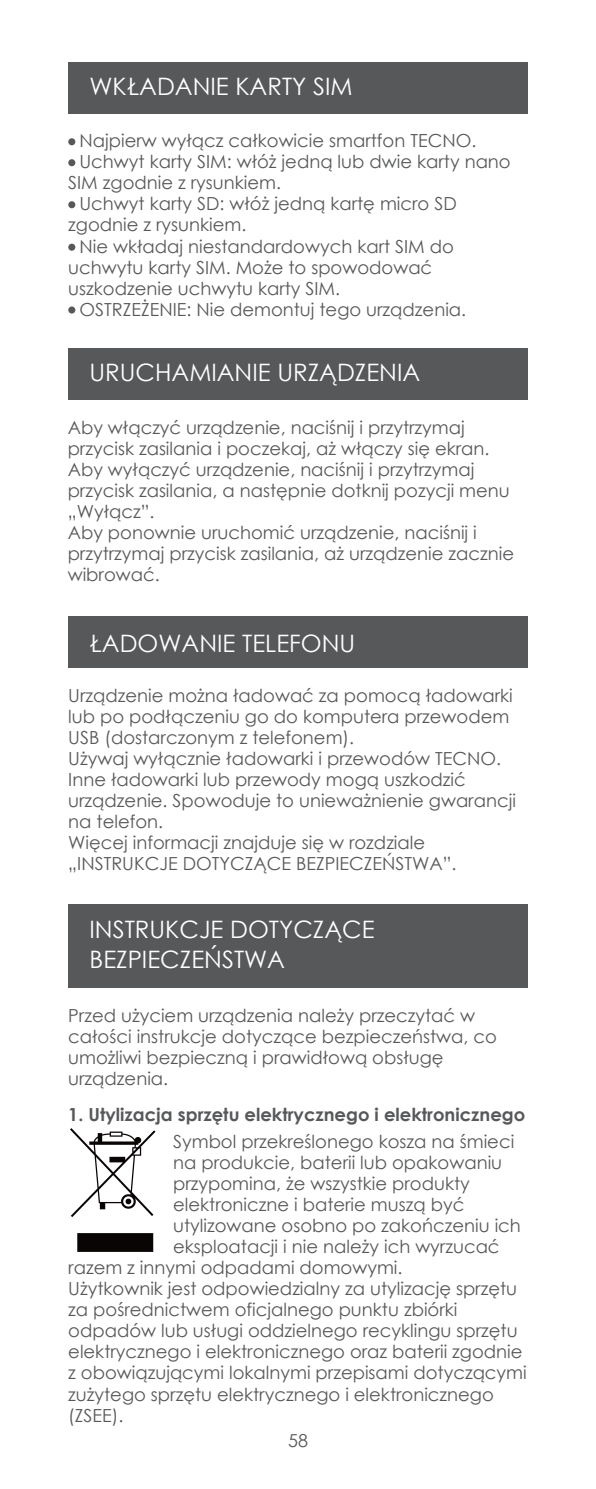
<style>
.page{position:relative;width:596px;height:1489px;background:#fff}
.page>*{position:absolute;margin:0;border:0;box-sizing:border-box;transform-origin:0 0}
.t1{font:24px/30px "Century Gothic";color:#fff}
.t2{font:18px/21px "Century Gothic";color:#57585a}
.t3{font:700 18px "Century Gothic";color:#57585a}
</style>
<div class="page">
<div style="left:68px;top:348px;width:459px;height:51px;background:#57585a"></div>
<div style="left:68px;top:904px;width:459px;height:83px;background:#57585a"></div>
<div style="left:68px;top:63px;width:459px;height:51px;background:#57585a"></div>
<div style="left:68px;top:138px;width:7px;height:7px;background:#57585a;border-radius:50%"></div>
<div style="left:68px;top:159px;width:7px;height:7px;background:#57585a;border-radius:50%"></div>
<div style="left:68px;top:201px;width:7px;height:7px;background:#57585a;border-radius:50%"></div>
<div style="left:68px;top:306px;width:7px;height:7px;background:#57585a;border-radius:50%"></div>
<div style="left:68px;top:244px;width:7px;height:7px;background:#57585a;border-radius:50%"></div>
<div style="left:68px;top:616px;width:459px;height:51px;background:#57585a"></div>
<img style="left:70px;top:1128px;width:86px;height:124px">
<h1 class="t1" style="left:89px;top:71px;width:264px">WKŁADANIE KARTY SIM</h1>
<p class="t2" style="left:79px;top:130px;width:398px">Najpierw wyłącz całkowicie smartfon TECNO.</p>
<p class="t2" style="left:79px;top:151px;width:432px">Uchwyt karty SIM: włóż jedną lub dwie karty nano</p>
<p class="t2" style="left:68px;top:172px;width:214px">SIM zgodnie z rysunkiem.</p>
<p class="t2" style="left:79px;top:193px;width:378px">Uchwyt karty SD: włóż jedną kartę micro SD</p>
<p class="t2" style="left:68px;top:214px;width:179px">zgodnie z rysunkiem.</p>
<p class="t2" style="left:79px;top:235px;width:376px">Nie wkładaj niestandardowych kart SIM do</p>
<p class="t2" style="left:68px;top:256px;width:365px">uchwytu karty SIM. Może to spowodować</p>
<p class="t2" style="left:68px;top:277px;width:273px">uszkodzenie uchwytu karty SIM.</p>
<p class="t2" style="left:79px;top:298px;width:388px">OSTRZEŻENIE: Nie demontuj tego urządzenia.</p>
<h1 class="t1" style="left:89px;top:356px;width:332px">URUCHAMIANIE URZĄDZENIA</h1>
<p class="t2" style="left:68px;top:417px;width:447px">Aby włączyć urządzenie, naciśnij i przytrzymaj przycisk zasilania i poczekaj, aż włączy się ekran.<br>Aby wyłączyć urządzenie, naciśnij i przytrzymaj przycisk zasilania, a następnie dotknij pozycji menu „Wyłącz”.<br>Aby ponownie uruchomić urządzenie, naciśnij i przytrzymaj przycisk zasilania, aż urządzenie zacznie wibrować.</p>
<h1 class="t1" style="left:89px;top:628px;width:267px">ŁADOWANIE TELEFONU</h1>
<p class="t2" style="left:68px;top:684px;width:449px">Urządzenie można ładować za pomocą ładowarki lub po podłączeniu go do komputera przewodem USB (dostarczonym z telefonem).<br>Używaj wyłącznie ładowarki i przewodów TECNO.<br>Inne ładowarki lub przewody mogą uszkodzić urządzenie. Spowoduje to unieważnienie gwarancji na telefon.<br>Więcej informacji znajduje się w rozdziale „INSTRUKCJE DOTYCZĄCE BEZPIECZEŃSTWA”.</p>
<h1 class="t1" style="left:89px;top:914px;width:286px">INSTRUKCJE DOTYCZĄCE<br>BEZPIECZEŃSTWA</h1>
<p class="t2" style="left:68px;top:1004px;width:430px">Przed użyciem urządzenia należy przeczytać w całości instrukcje dotyczące bezpieczeństwa, co umożliwi bezpieczną i prawidłową obsługę urządzenia.</p>
<p class="t3" style="left:68px;top:1100px;width:458px">1. Utylizacja sprzętu elektrycznego i elektronicznego</p>
<p class="t2" style="left:173px;top:1130px;width:342px">Symbol przekreślonego kosza na śmieci</p>
<p class="t2" style="left:173px;top:1151px;width:330px">na produkcie, baterii lub opakowaniu</p>
<p class="t2" style="left:173px;top:1172px;width:298px">przypomina, że wszystkie produkty</p>
<p class="t2" style="left:173px;top:1193px;width:292px">elektroniczne i baterie muszą być</p>
<p class="t2" style="left:173px;top:1214px;width:349px">utylizowane osobno po zakończeniu ich</p>
<p class="t2" style="left:173px;top:1235px;width:328px">eksploatacji i nie należy ich wyrzucać</p>
<p class="t2" style="left:68px;top:1256px;width:335px">razem z innymi odpadami domowymi.</p>
<p class="t2" style="left:68px;top:1277px;width:450px">Użytkownik jest odpowiedzialny za utylizację sprzętu</p>
<p class="t2" style="left:68px;top:1298px;width:390px">za pośrednictwem oficjalnego punktu zbiórki</p>
<p class="t2" style="left:68px;top:1319px;width:450px">odpadów lub usługi oddzielnego recyklingu sprzętu</p>
<p class="t2" style="left:68px;top:1340px;width:455px">elektrycznego i elektronicznego oraz baterii zgodnie</p>
<p class="t2" style="left:68px;top:1361px;width:459px">z obowiązującymi lokalnymi przepisami dotyczącymi</p>
<p class="t2" style="left:68px;top:1382px;width:427px">zużytego sprzętu elektrycznego i elektronicznego</p>
<p class="t2" style="left:68px;top:1403px;width:57px">(ZSEE).</p>
<p class="t2" style="left:288px;top:1429px;width:21px">58</p>
</div>
